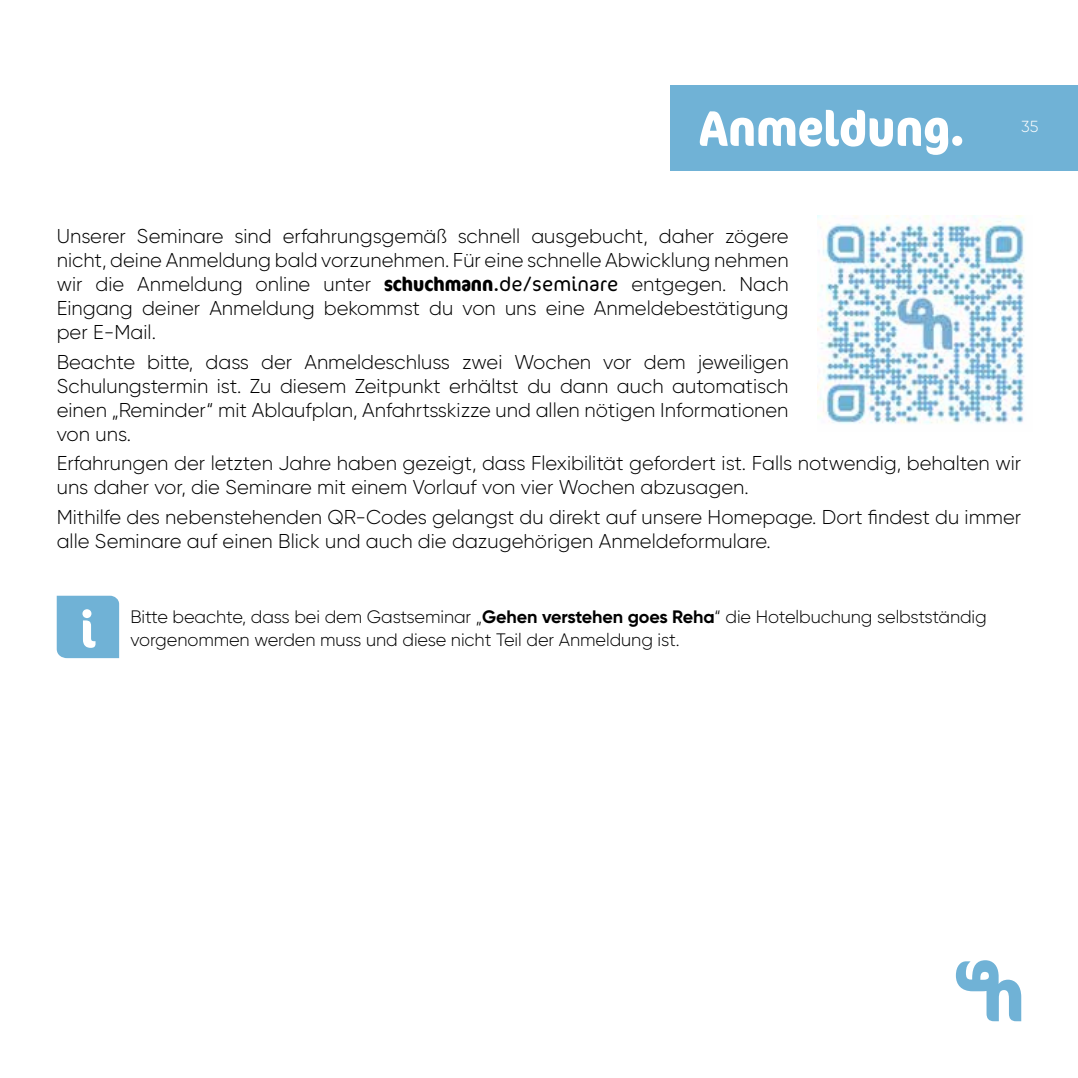
<style>
.page{position:relative;width:1078px;height:1078px;background:#fff}
.page>*{position:absolute;margin:0;border:0;box-sizing:border-box;transform-origin:0 0}
.t1{font:700 condensed 50px "Cocon Offc Pro";color:#fff}
.t2{font:300 20px/24px "Gilroy";color:#000;text-align:justify}
.t3{font:300 18px/23px "Gilroy";letter-spacing:-.005em;color:#000}
.t4{font:300 16px "Gilroy";color:#fff}
.s1{font-family:"Cocon Offc Pro";font-weight:700;font-stretch:condensed}
.s2{font-family:"Cocon OT"}
.s3{font-weight:700}
</style>
<div class="page">
<svg style="left:955px;top:960px;width:65px;height:60px"></svg>
<div style="left:670px;top:85px;width:407px;height:85px;background:#70b2d6"></div>
<div style="left:57px;top:595px;width:62px;height:63px;background:#70b2d6"></div>
<img style="left:817px;top:215px;width:208px;height:209px">
<h1 class="t1" style="left:699px;top:93px;width:266px">Anmeldung.</h1>
<p class="t4" style="left:1020px;top:116px;width:19px">35</p>
<p class="t2" style="left:57px;top:224px;width:733px">Unserer Seminare sind erfahrungsgemäß schnell ausgebucht, daher zögere nicht, deine Anmeldung bald vorzunehmen. Für eine schnelle Abwicklung nehmen wir die Anmeldung online unter <span class="s1">schuchmann</span><span class="s2">.de/seminare</span> entgegen. Nach Eingang deiner Anmeldung bekommst du von uns eine Anmeldebestätigung per E-Mail.</p>
<p class="t2" style="left:57px;top:349px;width:733px">Beachte bitte, dass der Anmeldeschluss zwei Wochen vor dem jeweiligen Schulungstermin ist. Zu diesem Zeitpunkt erhältst du dann auch automatisch einen „Reminder“ mit Ablaufplan, Anfahrtsskizze und allen nötigen Informationen von uns.</p>
<p class="t2" style="left:57px;top:451px;width:965px">Erfahrungen der letzten Jahre haben gezeigt, dass Flexibilität gefordert ist. Falls notwendig, behalten wir uns daher vor, die Seminare mit einem Vorlauf von vier Wochen abzusagen.</p>
<p class="t2" style="left:57px;top:505px;width:965px">Mithilfe des nebenstehenden QR-Codes gelangst du direkt auf unsere Homepage. Dort findest du immer alle Seminare auf einen Blick und auch die dazugehörigen Anmeldeformulare.</p>
<h1 class="t1" style="left:80px;top:594px;width:17px">i</h1>
<p class="t3" style="left:130px;top:604px;width:857px">Bitte beachte, dass bei dem Gastseminar „<span class="s3">Gehen verstehen goes Reha</span>“ die Hotelbuchung selbstständig vorgenommen werden muss und diese nicht Teil der Anmeldung ist.</p>
</div>
